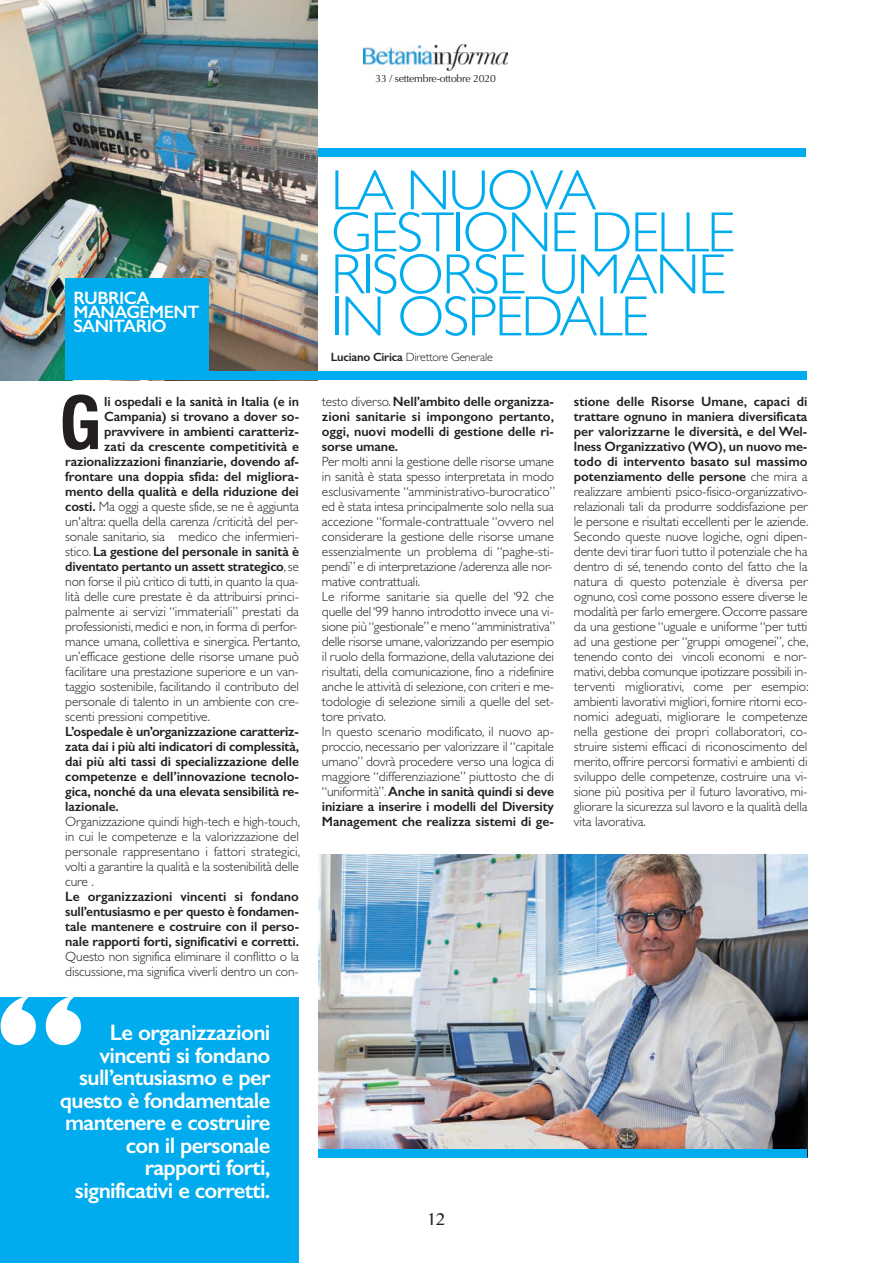
<style>
.page{position:relative;width:893px;height:1263px;background:#fff}
.page>*{position:absolute;margin:0;border:0;box-sizing:border-box;transform-origin:0 0}
.t1{font:800 108px "Gill Sans";color:#fff}
.t2{font:700 condensed 75px "Helvetica Neue";color:#231f20}
.t3{font:300 57px/42px "Gill Sans";letter-spacing:-.03em;color:#00aced}
.t4{font:600 22.5px/22.5px "Gill Sans";letter-spacing:-.03em;color:#fff;text-align:right}
.t5{font:600 18px/14.1px "Gill Sans";letter-spacing:-.03em;color:#fff}
.t6{font:18px "Lao MN";color:#231f20}
.t7{font:300 13.5px/15px "Gill Sans";letter-spacing:-.01em;color:#231f20;text-align:justify}
.t8{font:600 13.5px/15px "Gill Sans";letter-spacing:-.01em;color:#231f20;text-align:justify}
.t9{font:300 12px "Gill Sans";letter-spacing:-.02em;color:#231f20}
.t10{font:10.5px "Optima";letter-spacing:-.02em;color:#231f20}
.s1{font-weight:600}
.s2{font-weight:300}
</style>
<div class="page">
<div style="left:297px;top:148px;width:509px;height:9px;background:#00aced"></div>
<img style="left:364px;top:44px;width:143px;height:26px">
<img style="left:0;top:0;width:317px;height:380px">
<img style="left:319px;top:855px;width:488px;height:302px">
<div style="left:65px;top:372px;width:741px;height:8px;background:#00aced"></div>
<div style="left:318px;top:1149px;width:488px;height:8px;background:#00aced"></div>
<div style="left:65px;top:279px;width:144px;height:97px;background:#00aced"></div>
<div style="left:0;top:997px;width:299px;height:266px;background:#00aced"></div>
<p class="t10" style="left:375px;top:72px;width:122px">33 / settembre-ottobre 2020</p>
<h3 class="t5" style="left:74px;top:293px;width:127px">RUBRICA<br>MANAGEMENT<br>SANITARIO</h3>
<h2 class="t2" style="left:59px;top:396px;width:43px">G</h2>
<p class="t8" style="left:104px;top:396px;width:196px">li ospedali e la sanità in Italia (e in</p>
<p class="t8" style="left:104px;top:411px;width:197px">Campania) si trovano a dover so-</p>
<p class="t8" style="left:104px;top:426px;width:196px">pravvivere in ambienti caratteriz-</p>
<p class="t8" style="left:104px;top:441px;width:196px">zati da crescente competitività e</p>
<p class="t8" style="left:65px;top:456px;width:235px">razionalizzazioni finanziarie, dovendo af-</p>
<p class="t8" style="left:65px;top:471px;width:235px">frontare una doppia sfida: del migliora-</p>
<p class="t8" style="left:65px;top:486px;width:235px">mento della qualità e della riduzione dei</p>
<p class="t7" style="left:65px;top:501px;width:235px"><span class="s1">costi.</span> Ma oggi a queste sfide, se ne è aggiunta</p>
<p class="t7" style="left:65px;top:516px;width:235px">un'altra: quella della carenza /criticità del per-</p>
<p class="t7" style="left:65px;top:531px;width:235px">sonale sanitario, sia medico che infermieri-</p>
<p class="t8" style="left:65px;top:546px;width:235px"><span class="s2">stico.</span> La gestione del personale in sanità è</p>
<p class="t8" style="left:65px;top:561px;width:235px">diventato pertanto un assett strategico<span class="s2">, se</span></p>
<p class="t7" style="left:65px;top:576px;width:235px">non forse il più critico di tutti, in quanto la qua-</p>
<p class="t7" style="left:65px;top:591px;width:235px">lità delle cure prestate è da attribuirsi princi-</p>
<p class="t7" style="left:65px;top:606px;width:235px">palmente ai servizi “immateriali” prestati da</p>
<p class="t7" style="left:65px;top:621px;width:234px">professionisti, medici e non, in forma di perfor-</p>
<p class="t7" style="left:65px;top:636px;width:236px">mance umana, collettiva e sinergica. Pertanto,</p>
<p class="t7" style="left:65px;top:651px;width:235px">un’efficace gestione delle risorse umane può</p>
<p class="t7" style="left:65px;top:666px;width:235px">facilitare una prestazione superiore e un van-</p>
<p class="t7" style="left:65px;top:681px;width:235px">taggio sostenibile, facilitando il contributo del</p>
<p class="t7" style="left:65px;top:696px;width:235px">personale di talento in un ambiente con cre-</p>
<p class="t7" style="left:65px;top:711px;width:146px">scenti pressioni competitive.</p>
<p class="t8" style="left:65px;top:726px;width:235px">L’ospedale è un’organizzazione caratteriz&shy;zata dai i più alti indicatori di complessità, dai più alti tassi di specializzazione delle competenze e dell’innovazione tecnolo&shy;gica, nonché da una elevata sensibilità re&shy;lazionale.</p>
<p class="t7" style="left:65px;top:816px;width:236px">Organizzazione quindi high-tech e high-touch, in cui le competenze e la valorizzazione del personale rappresentano i fattori strategici, volti a garantire la qualità e la sostenibilità delle cure .</p>
<p class="t8" style="left:65px;top:891px;width:235px">Le organizzazioni vincenti si fondano sull’entusiasmo e per questo è fondamen&shy;tale mantenere e costruire con il perso&shy;nale rapporti forti, significativi e corretti.</p>
<p class="t7" style="left:65px;top:951px;width:235px">Questo non significa eliminare il conflitto o la discussione, ma significa viverli dentro un con-</p>
<h1 class="t1" style="left:-4px;top:997px;width:90px">“</h1>
<h3 class="t4" style="left:60px;top:1024px;width:212px">Le organizzazioni vincenti si fondano sull’entusiasmo e per questo è fondamentale mantenere e costruire con il personale rapporti forti, significativi e corretti.</h3>
<h3 class="t3" style="left:331px;top:175px;width:406px">LA NUOVA<br>GESTIONE DELLE<br>RISORSE UMANE<br>IN OSPEDALE</h3>
<p class="t9" style="left:331px;top:353px;width:163px"><span class="s1">Luciano Cirica</span> Direttore Generale</p>
<p class="t8" style="left:322px;top:396px;width:234px"><span class="s2">testo diverso.</span> Nell’ambito delle organizza&shy;zioni sanitarie si impongono pertanto, oggi, nuovi modelli di gestione delle ri&shy;sorse umane.</p>
<p class="t7" style="left:322px;top:456px;width:235px;text-align:left">Per molti anni la gestione delle risorse umane in sanità è stata spesso interpretata in modo esclusivamente “amministrativo-burocratico” ed è stata intesa principalmente solo nella sua accezione “formale-contrattuale “ovvero nel considerare la gestione delle risorse umane essenzialmente un problema di “paghe-sti&shy;pendi” e di interpretazione /aderenza alle nor&shy;mative contrattuali.<br>Le riforme sanitarie sia quelle del ‘92 che quelle del ‘99 hanno introdotto invece una vi&shy;sione più “gestionale” e meno “amministrativa” delle risorse umane, valorizzando per esempio il ruolo della formazione, della valutazione dei risultati, della comunicazione, fino a ridefinire anche le attività di selezione, con criteri e me&shy;todologie di selezione simili a quelle del set&shy;tore privato.<br>In questo scenario modificato, il nuovo ap&shy;proccio, necessario per valorizzare il “capitale umano” dovrà procedere verso una logica di maggiore “differenziazione” piuttosto che di “uniformità”. <span class="s1">Anche in sanità quindi si deve iniziare a inserire i modelli del Diversity Management che realizza sistemi di ge-</span></p>
<p class="t7" style="left:574px;top:396px;width:236px"><span class="s1">stione delle Risorse Umane, capaci di trattare ognuno in maniera diversificata per valorizzarne le diversità, e del Wel&shy;lness Organizzativo (WO), un nuovo me&shy;todo di intervento basato sul massimo potenziamento delle persone</span> che mira a realizzare ambienti psico-fisico-organizzativo&shy;relazionali tali da produrre soddisfazione per le persone e risultati eccellenti per le aziende.<br>Secondo queste nuove logiche, ogni dipen&shy;dente devi tirar fuori tutto il potenziale che ha dentro di sé, tenendo conto del fatto che la natura di questo potenziale è diversa per ognuno, così come possono essere diverse le modalità per farlo emergere. Occorre passare da una gestione “uguale e uniforme “per tutti ad una gestione per “gruppi omogenei”, che, tenendo conto dei vincoli economi e nor&shy;mativi, debba comunque ipotizzare possibili in&shy;terventi migliorativi, come per esempio: ambienti lavorativi migliori, fornire ritorni eco&shy;nomici adeguati, migliorare le competenze nella gestione dei propri collaboratori, co&shy;struire sistemi efficaci di riconoscimento del merito, offrire percorsi formativi e ambienti di sviluppo delle competenze, costruire una vi&shy;sione più positiva per il futuro lavorativo, mi&shy;gliorare la sicurezza sul lavoro e la qualità della vita lavorativa.</p>
<h3 class="t6" style="left:426px;top:1208px;width:21px">12</h3>
</div>
